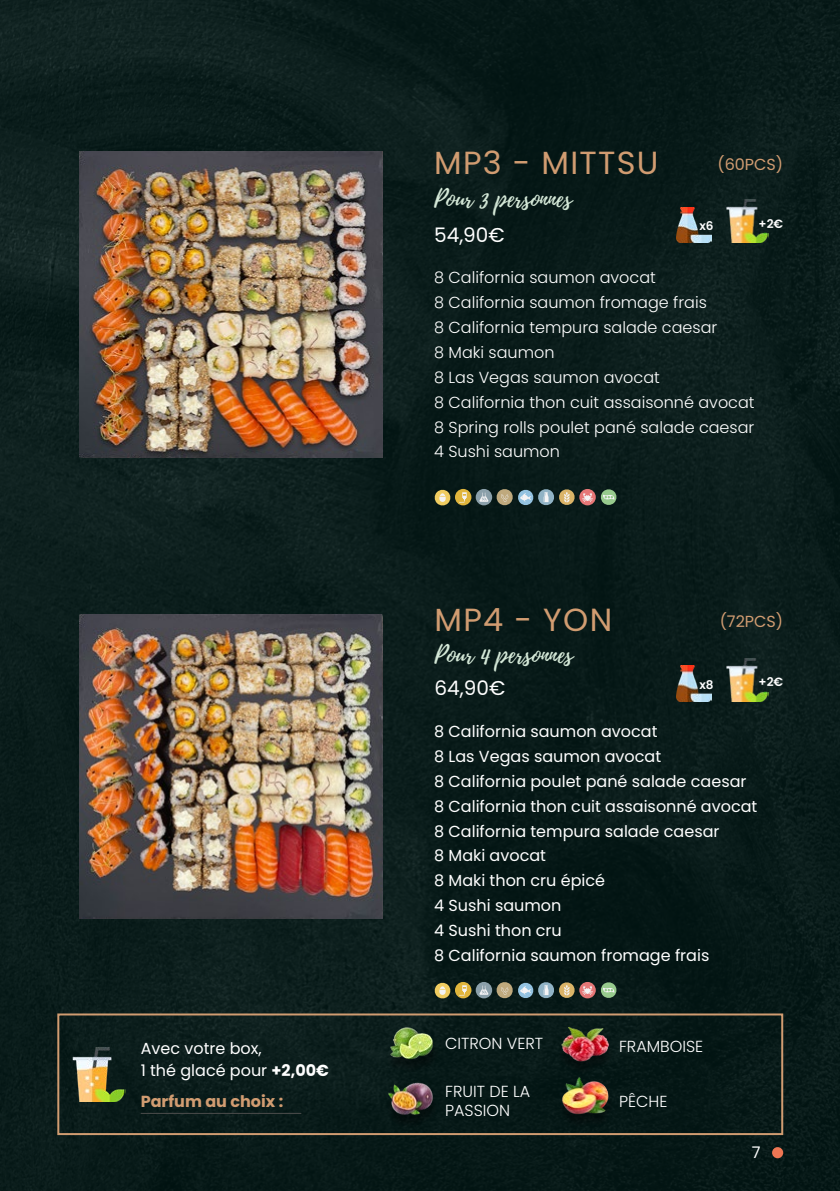
<style>
.page{position:relative;width:840px;height:1191px;background:#fff}
.page>*{position:absolute;margin:0;border:0;box-sizing:border-box;transform-origin:0 0}
.t1{font:32px "Poppins";letter-spacing:.04em;color:#d19c71}
.t2{font:24px "Playlist Script";color:#d5e9d8}
.t3{font:20px "Poppins";color:#fff}
.t4{font:16px/24.8px "Poppins";color:#fff}
.t5{font:300 16px/24.8px "Poppins";color:#fff}
.t6{font:16px "Poppins";color:#d19c71}
.t7{font:700 16px "Poppins";color:#d19c71}
.t8{font:600 12px "Poppins";color:#fff}
.s1{font-weight:700}
</style>
<div class="page">
<div style="left:0;top:0;width:839px;height:1191px;background:#0a1c1a"></div>
<div style="left:771px;top:1147px;width:11px;height:11px;background:#ee7653;border-radius:50%"></div>
<img style="left:80px;top:151px;width:302px;height:307px">
<img style="left:80px;top:615px;width:302px;height:303px">
<img style="left:726px;top:200px;width:42px;height:43px">
<img style="left:726px;top:658px;width:42px;height:43px">
<div style="left:57px;top:1013px;width:725px;height:122px;border:2px solid #d19c71"></div>
<img style="left:72px;top:1047px;width:54px;height:54px">
<img style="left:676px;top:207px;width:35px;height:36px">
<img style="left:676px;top:666px;width:35px;height:35px">
<div style="left:382px;top:1086px;width:57px;height:43px;background:#061715"></div>
<img style="left:388px;top:1082px;width:45px;height:35px">
<div style="left:555px;top:1029px;width:60px;height:47px;background:#061816"></div>
<img style="left:561px;top:1027px;width:47px;height:38px">
<div style="left:557px;top:1080px;width:58px;height:50px;background:#051614"></div>
<img style="left:562px;top:1077px;width:46px;height:40px">
<img style="left:390px;top:1020px;width:44px;height:43px">
<hr style="left:141px;top:1112px;width:160px;height:1px;background:#4d4d4c">
<div style="left:579px;top:489px;width:16px;height:16px;background:#e67777;border-radius:50%"></div>
<svg style="left:582px;top:493px;width:11px;height:9px"></svg>
<svg style="left:454px;top:489px;width:17px;height:16px"></svg>
<svg style="left:459px;top:492px;width:7px;height:11px"></svg>
<svg style="left:434px;top:489px;width:16px;height:16px"></svg>
<svg style="left:496px;top:489px;width:78px;height:16px"></svg>
<svg style="left:475px;top:489px;width:17px;height:16px"></svg>
<svg style="left:479px;top:492px;width:9px;height:10px"></svg>
<svg style="left:601px;top:489px;width:15px;height:16px"></svg>
<div style="left:579px;top:982px;width:16px;height:16px;background:#e67777;border-radius:50%"></div>
<svg style="left:582px;top:986px;width:11px;height:9px"></svg>
<svg style="left:454px;top:982px;width:17px;height:16px"></svg>
<svg style="left:459px;top:985px;width:7px;height:10px"></svg>
<svg style="left:434px;top:982px;width:16px;height:16px"></svg>
<svg style="left:496px;top:982px;width:78px;height:16px"></svg>
<svg style="left:475px;top:982px;width:17px;height:16px"></svg>
<svg style="left:479px;top:985px;width:9px;height:9px"></svg>
<svg style="left:601px;top:982px;width:15px;height:16px"></svg>
<h1 class="t1" style="left:434px;top:144px;width:226px">MP3 - MITTSU</h1>
<h2 class="t2" style="left:434px;top:181px;width:139px">Pour 3 personnes</h2>
<p class="t6" style="left:717px;top:155px;width:67px">(60PCS)</p>
<p class="t8" style="left:758px;top:216px;width:26px">+2€</p>
<p class="t8" style="left:699px;top:219px;width:16px">x6</p>
<p class="t3" style="left:434px;top:224px;width:72px">54,90€</p>
<p class="t5" style="left:434px;top:265px;width:322px">8 California saumon avocat<br>8 California saumon fromage frais<br>8 California tempura salade caesar<br>8 Maki saumon<br>8 Las Vegas saumon avocat<br>8 California thon cuit assaisonné avocat<br>8 Spring rolls poulet pané salade caesar<br>4 Sushi saumon</p>
<h1 class="t1" style="left:434px;top:601px;width:179px">MP4 - YON</h1>
<h2 class="t2" style="left:434px;top:638px;width:140px">Pour 4 personnes</h2>
<p class="t3" style="left:434px;top:676px;width:72px">64,90€</p>
<p class="t6" style="left:719px;top:612px;width:65px">(72PCS)</p>
<p class="t8" style="left:699px;top:678px;width:16px">x8</p>
<p class="t8" style="left:758px;top:675px;width:26px">+2€</p>
<p class="t4" style="left:434px;top:719px;width:324px">8 California saumon avocat<br>8 Las Vegas saumon avocat<br>8 California poulet pané salade caesar<br>8 California thon cuit assaisonné avocat<br>8 California tempura salade caesar<br>8 Maki avocat<br>8 Maki thon cru épicé<br>4 Sushi saumon<br>4 Sushi thon cru<br>8 California saumon fromage frais</p>
<p class="t5" style="left:445px;top:1031px;width:99px">CITRON VERT</p>
<p class="t5" style="left:618px;top:1034px;width:86px">FRAMBOISE</p>
<p class="t5" style="left:445px;top:1081px;width:87px;line-height:19.2px">FRUIT DE LA<br>PASSION</p>
<p class="t4" style="left:141px;top:1037px;width:190px;line-height:22px">Avec votre box,<br>1 thé glacé pour <span class="s1">+2,00€</span></p>
<p class="t7" style="left:141px;top:1092px;width:144px">Parfum au choix :</p>
<p class="t5" style="left:618px;top:1088px;width:50px">PÊCHE</p>
<p class="t4" style="left:751px;top:1140px;width:10px">7</p>
</div>
